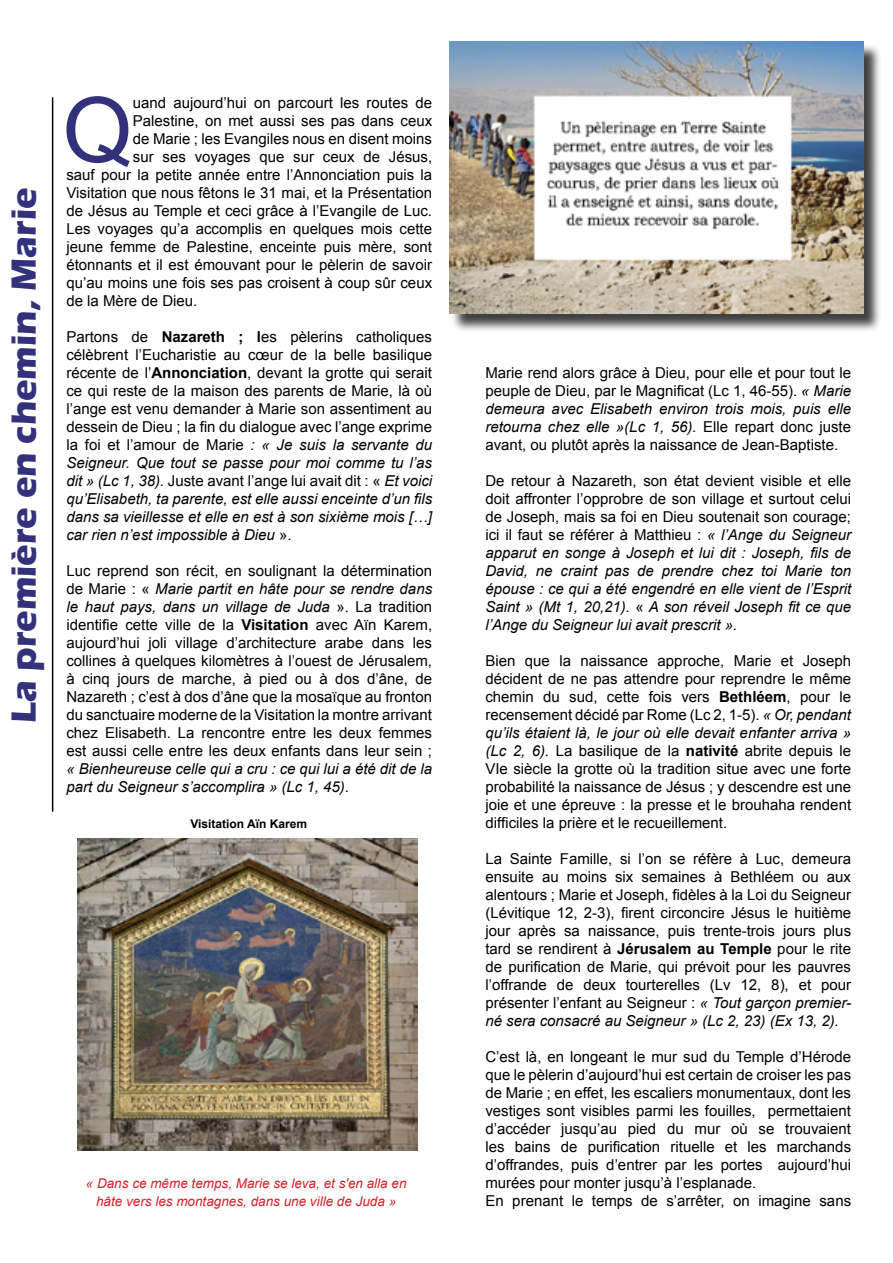
<style>
.page{position:relative;width:893px;height:1263px;background:#fff}
.page>*{position:absolute;margin:0;border:0;box-sizing:border-box;transform-origin:0 0}
.t1{font:90.45px "Arial";color:#32327c}
.t2{font:700 36px "Eras ITC";color:#32327c}
.t3{font:15px/18px "Arial";color:#000;text-align:justify}
.t4{font:italic 15px/18px "Arial";color:#000}
.t5{font:italic 13.5px/18px "Arial";color:#d2232a;text-align:center}
.t6{font:700 12px "Arial";color:#000}
.s1{font-weight:700}
.s2{font-style:italic}
.s3{font-style:normal}
</style>
<div class="page">
<div style="left:452px;top:44px;width:430px;height:288px;background:#000;opacity:.75"></div>
<img style="left:449px;top:41px;width:414px;height:272px">
<hr style="left:52px;top:97px;width:1px;height:715px;background:#000">
<img style="left:77px;top:838px;width:340px;height:312px">
<h2 class="t2" style="left:3px;top:723px;width:536px;rotate:-90deg">La première en chemin, Marie</h2>
<h1 class="t1" style="left:63px;top:71px;width:72px">Q</h1>
<p class="t3" style="left:133px;top:94px;width:301px">uand aujourd’hui on parcourt les routes de</p>
<p class="t3" style="left:133px;top:112px;width:301px">Palestine, on met aussi ses pas dans ceux</p>
<p class="t3" style="left:133px;top:130px;width:301px">de Marie ; les Evangiles nous en disent moins</p>
<p class="t3" style="left:133px;top:148px;width:301px">sur ses voyages que sur ceux de Jésus,</p>
<p class="t3" style="left:66px;top:166px;width:367px">sauf pour la petite année entre l’Annonciation puis la</p>
<p class="t3" style="left:66px;top:184px;width:367px">Visitation que nous fêtons le 31 mai, et la Présentation</p>
<p class="t3" style="left:66px;top:202px;width:367px">de Jésus au Temple et ceci grâce à l’Evangile de Luc.</p>
<p class="t3" style="left:66px;top:220px;width:367px">Les voyages qu’a accomplis en quelques mois cette</p>
<p class="t3" style="left:66px;top:238px;width:367px">jeune femme de Palestine, enceinte puis mère, sont</p>
<p class="t3" style="left:66px;top:256px;width:367px">étonnants et il est émouvant pour le pèlerin de savoir</p>
<p class="t3" style="left:66px;top:274px;width:367px">qu’au moins une fois ses pas croisent à coup sûr ceux</p>
<p class="t3" style="left:66px;top:292px;width:132px">de la Mère de Dieu.</p>
<p class="t3" style="left:66px;top:328px;width:367px">Partons de <span class="s1">Nazareth ; l</span>es pèlerins catholiques célèbrent l’Eucharistie au cœur de la belle basilique récente de l’<span class="s1">Annonciation</span>, devant la grotte qui serait ce qui reste de la maison des parents de Marie, là où l’ange est venu demander à Marie son assentiment au dessein de Dieu ; la fin du dialogue avec l’ange exprime la foi et l’amour de Marie <span class="s2">: « Je suis la servante du Seigneur. Que tout se passe pour moi comme tu l’as dit » (Lc 1, 38).</span> Juste avant l’ange lui avait dit : « <span class="s2">Et voici qu’Elisabeth, ta parente, est elle aussi enceinte d’un fils dans sa vieillesse et elle en est à son sixième mois […] car rien n’est impossible à Dieu</span> ».</p>
<p class="t3" style="left:66px;top:562px;width:367px">Luc reprend son récit, en soulignant la détermination de Marie : « <span class="s2">Marie partit en hâte pour se rendre dans le haut pays, dans un village de Juda</span> ». La tradition identifie cette ville de la <span class="s1">Visitation</span> avec Aïn Karem, aujourd’hui joli village d’architecture arabe dans les collines à quelques kilomètres à l’ouest de Jérusalem, à cinq jours de marche, à pied ou à dos d’âne, de Nazareth ; c’est à dos d’âne que la mosaïque au fronton du sanctuaire moderne de la Visitation la montre arrivant chez Elisabeth. La rencontre entre les deux femmes est aussi celle entre les deux enfants dans leur sein ;</p>
<p class="t4" style="left:66px;top:760px;width:367px">« Bienheureuse celle qui a cru : ce qui lui a été dit de la part du Seigneur s’accomplira » (Lc 1, 45)<span class="s3">.</span></p>
<p class="t6" style="left:190px;top:816px;width:118px">Visitation Aïn Karem</p>
<p class="t5" style="left:86px;top:1174px;width:322px">« Dans ce même temps, Marie se leva, et s'en alla en hâte vers les montagnes, dans une ville de Juda »</p>
<p class="t3" style="left:485px;top:364px;width:367px">Marie rend alors grâce à Dieu, pour elle et pour tout le peuple de Dieu, par le Magnificat (Lc 1, 46-55). <span class="s2">« Marie demeura avec Elisabeth environ trois mois, puis elle retourna chez elle »(Lc 1, 56).</span> Elle repart donc juste avant, ou plutôt après la naissance de Jean-Baptiste.</p>
<p class="t4" style="left:485px;top:472px;width:367px;text-align:justify"><span class="s3">De retour à Nazareth, son état devient visible et elle doit affronter l’opprobre de son village et surtout celui de Joseph, mais sa foi en Dieu soutenait son courage; ici il faut se référer à Matthieu :</span> « l’Ange du Seigneur apparut en songe à Joseph et lui dit : Joseph, fils de David, ne craint pas de prendre chez toi Marie ton épouse : ce qui a été engendré en elle vient de l’Esprit Saint » (Mt 1, 20,21). <span class="s3">«</span> A son réveil Joseph fit ce que l’Ange du Seigneur lui avait prescrit ».</p>
<p class="t3" style="left:485px;top:652px;width:367px">Bien que la naissance approche, Marie et Joseph décident de ne pas attendre pour reprendre le même chemin du sud, cette fois vers <span class="s1">Bethléem</span>, pour le recensement décidé par Rome (Lc 2, 1-5). <span class="s2">« Or, pendant qu’ils étaient là, le jour où elle devait enfanter arriva » (Lc 2, 6).</span> La basilique de la <span class="s1">nativité</span> abrite depuis le VIe siècle la grotte où la tradition situe avec une forte probabilité la naissance de Jésus ; y descendre est une joie et une épreuve : la presse et le brouhaha rendent difficiles la prière et le recueillement.</p>
<p class="t3" style="left:485px;top:850px;width:367px">La Sainte Famille, si l’on se réfère à Luc, demeura ensuite au moins six semaines à Bethléem ou aux alentours ; Marie et Joseph, fidèles à la Loi du Seigneur (Lévitique 12, 2-3), firent circoncire Jésus le huitième jour après sa naissance, puis trente-trois jours plus tard se rendirent à <span class="s1">Jérusalem au Temple</span> pour le rite de purification de Marie, qui prévoit pour les pauvres l’offrande de deux tourterelles (Lv 12, 8), et pour présenter l’enfant au Seigneur : <span class="s2">« Tout garçon premier&shy;né sera consacré au Seigneur » (Lc 2, 23) (Ex 13, 2).</span></p>
<p class="t3" style="left:485px;top:1048px;width:367px;text-align:left">C’est là, en longeant le mur sud du Temple d’Hérode que le pèlerin d’aujourd’hui est certain de croiser les pas de Marie ; en effet, les escaliers monumentaux, dont les vestiges sont visibles parmi les fouilles, permettaient d’accéder jusqu’au pied du mur où se trouvaient les bains de purification rituelle et les marchands d’offrandes, puis d’entrer par les portes aujourd’hui murées pour monter jusqu’à l’esplanade.<br>En prenant le temps de s’arrêter, on imagine sans</p>
</div>
